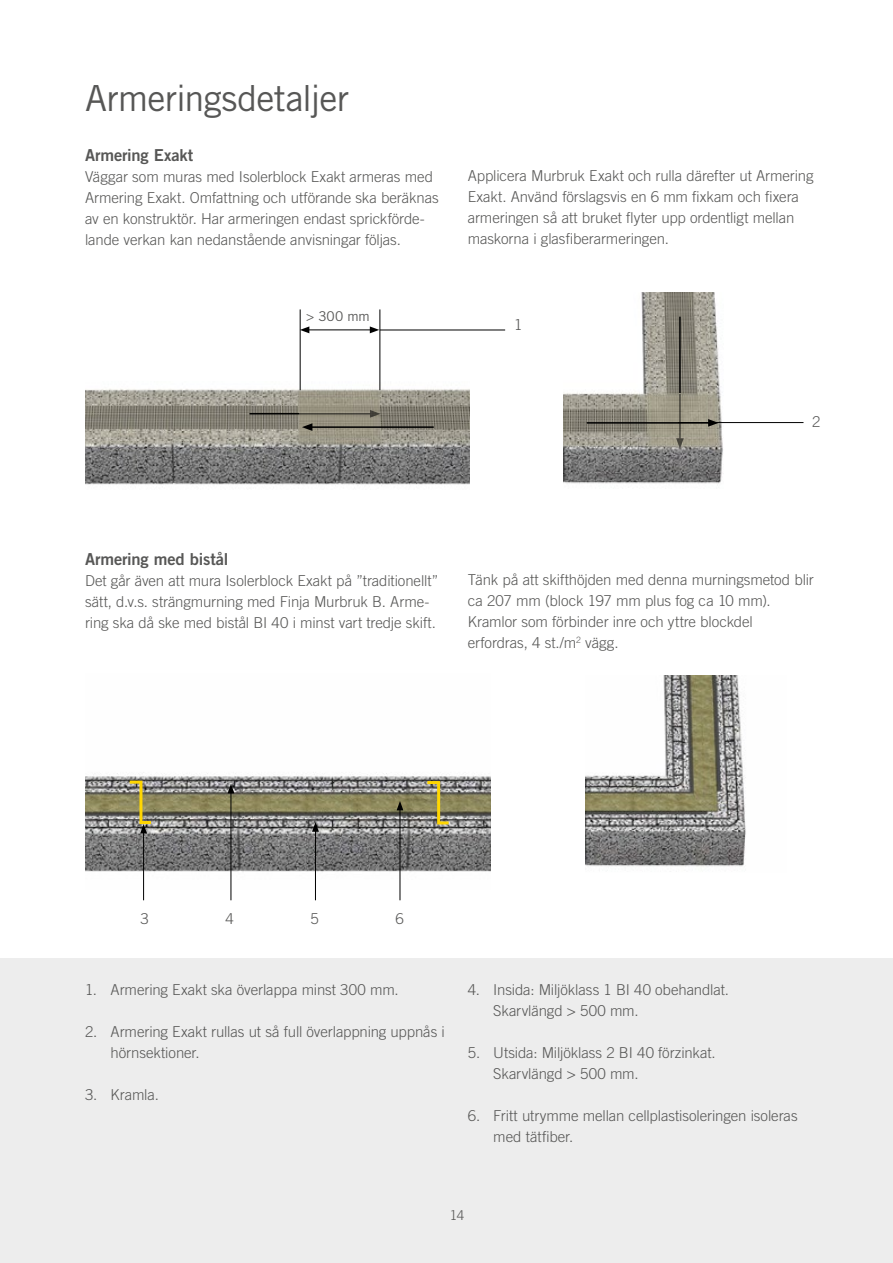
<style>
.page{position:relative;width:893px;height:1263px;background:#fff}
.page>*{position:absolute;margin:0;border:0;box-sizing:border-box;transform-origin:0 0}
.t1{font:36px "Trade Gothic LT Std";letter-spacing:-.02em;color:#575756}
.t2{font:16.5px "Trade Gothic LT Std Bd 2";letter-spacing:-.01em;color:#575756}
.t3{font:300 15px/21px "Trade Gothic LT Std";letter-spacing:-.005em;color:#575756}
.t4{font:13.5px "Trade Gothic LT Std";color:#575756}
.t5{font:300 13.5px "Trade Gothic LT Std";color:#575756}
</style>
<div class="page">
<div style="left:0;top:958px;width:893px;height:305px;background:#ededed"></div>
<img style="left:85px;top:311px;width:384px;height:175px">
<img style="left:563px;top:293px;width:204px;height:191px">
<hr style="left:249px;top:413px;width:50px;height:1px;background:#000">
<hr style="left:310px;top:426px;width:124px;height:2px;background:#000">
<svg style="left:302px;top:423px;width:10px;height:8px"></svg>
<hr style="left:587px;top:422px;width:123px;height:2px;background:#000">
<svg style="left:708px;top:419px;width:11px;height:8px"></svg>
<hr style="left:679px;top:317px;width:2px;height:76px;background:#000">
<hr style="left:299px;top:413px;width:73px;height:2px;background:#000">
<svg style="left:370px;top:410px;width:11px;height:8px"></svg>
<hr style="left:679px;top:394px;width:2px;height:47px;background:#000">
<svg style="left:676px;top:438px;width:8px;height:11px"></svg>
<hr style="left:307px;top:329px;width:65px;height:1px;background:#000">
<svg style="left:370px;top:326px;width:9px;height:7px"></svg>
<svg style="left:301px;top:326px;width:8px;height:7px"></svg>
<hr style="left:300px;top:309px;width:1px;height:81px;background:#000">
<hr style="left:379px;top:309px;width:1px;height:81px;background:#000">
<img style="left:585px;top:675px;width:161px;height:192px">
<img style="left:85px;top:772px;width:406px;height:117px">
<svg style="left:424px;top:779px;width:28px;height:47px"></svg>
<hr style="left:380px;top:330px;width:125px;height:1px;background:#000">
<hr style="left:678px;top:422px;width:125px;height:1px;background:#000">
<hr style="left:143px;top:831px;width:1px;height:69px;background:#000">
<svg style="left:127px;top:779px;width:27px;height:54px"></svg>
<hr style="left:231px;top:791px;width:1px;height:109px;background:#000">
<svg style="left:227px;top:784px;width:7px;height:9px"></svg>
<hr style="left:315px;top:829px;width:1px;height:71px;background:#000">
<svg style="left:312px;top:822px;width:7px;height:10px"></svg>
<hr style="left:400px;top:808px;width:1px;height:92px;background:#000">
<svg style="left:397px;top:801px;width:6px;height:9px"></svg>
<h1 class="t1" style="left:85px;top:76px;width:266px">Armeringsdetaljer</h1>
<p class="t2" style="left:85px;top:145px;width:110px">Armering Exakt</p>
<p class="t3" style="left:85px;top:166px;width:355px">Väggar som muras med Isolerblock Exakt armeras med Armering Exakt. Omfattning och utförande ska beräknas av en konstruktör. Har armeringen endast sprickförde&shy;lande verkan kan nedanstående anvisningar följas.</p>
<p class="t3" style="left:468px;top:165px;width:347px">Applicera Murbruk Exakt och rulla därefter ut Armering Exakt. Använd förslagsvis en 6 mm fixkam och fixera armeringen så att bruket flyter upp ordentligt mellan maskorna i glasfiberarmeringen.</p>
<p class="t4" style="left:306px;top:308px;width:65px">&gt; 300 mm</p>
<p class="t3" style="left:514px;top:314px;width:10px">1</p>
<p class="t3" style="left:812px;top:411px;width:10px">2</p>
<p class="t2" style="left:85px;top:549px;width:145px">Armering med bistål</p>
<p class="t3" style="left:85px;top:570px;width:355px">Det går även att mura Isolerblock Exakt på ”traditionellt” sätt, d.v.s. strängmurning med Finja Murbruk B. Arme&shy;ring ska då ske med bistål BI 40 i minst vart tredje skift.</p>
<p class="t3" style="left:468px;top:569px;width:348px">Tänk på att skifthöjden med denna murningsmetod blir ca 207 mm (block 197 mm plus fog ca 10 mm).<br>Kramlor som förbinder inre och yttre blockdel erfordras, 4 st./m<sup>2</sup> vägg.</p>
<p class="t3" style="left:140px;top:908px;width:10px">3</p>
<p class="t3" style="left:226px;top:908px;width:10px">4</p>
<p class="t3" style="left:311px;top:908px;width:10px">5</p>
<p class="t3" style="left:396px;top:908px;width:10px">6</p>
<p class="t3" style="left:85px;top:978px;width:315px">1. Armering Exakt ska överlappa minst 300 mm.</p>
<p class="t3" style="left:111px;top:1020px;width:336px;text-indent:-26px">2. Armering Exakt rullas ut så full överlappning uppnås i hörnsektioner.</p>
<p class="t3" style="left:85px;top:1083px;width:75px">3. Kramla.</p>
<p class="t3" style="left:493px;top:978px;width:237px;text-indent:-26px">4. Insida: Miljöklass 1 BI 40 obehandlat.<br>Skarvlängd &gt; 500 mm.</p>
<p class="t3" style="left:493px;top:1041px;width:224px;text-indent:-25px">5. Utsida: Miljöklass 2 BI 40 förzinkat.<br>Skarvlängd &gt; 500 mm.</p>
<p class="t3" style="left:493px;top:1104px;width:306px;text-indent:-26px">6. Fritt utrymme mellan cellplastisoleringen isoleras med tätfiber.</p>
<p class="t5" style="left:450px;top:1207px;width:16px">14</p>
</div>
